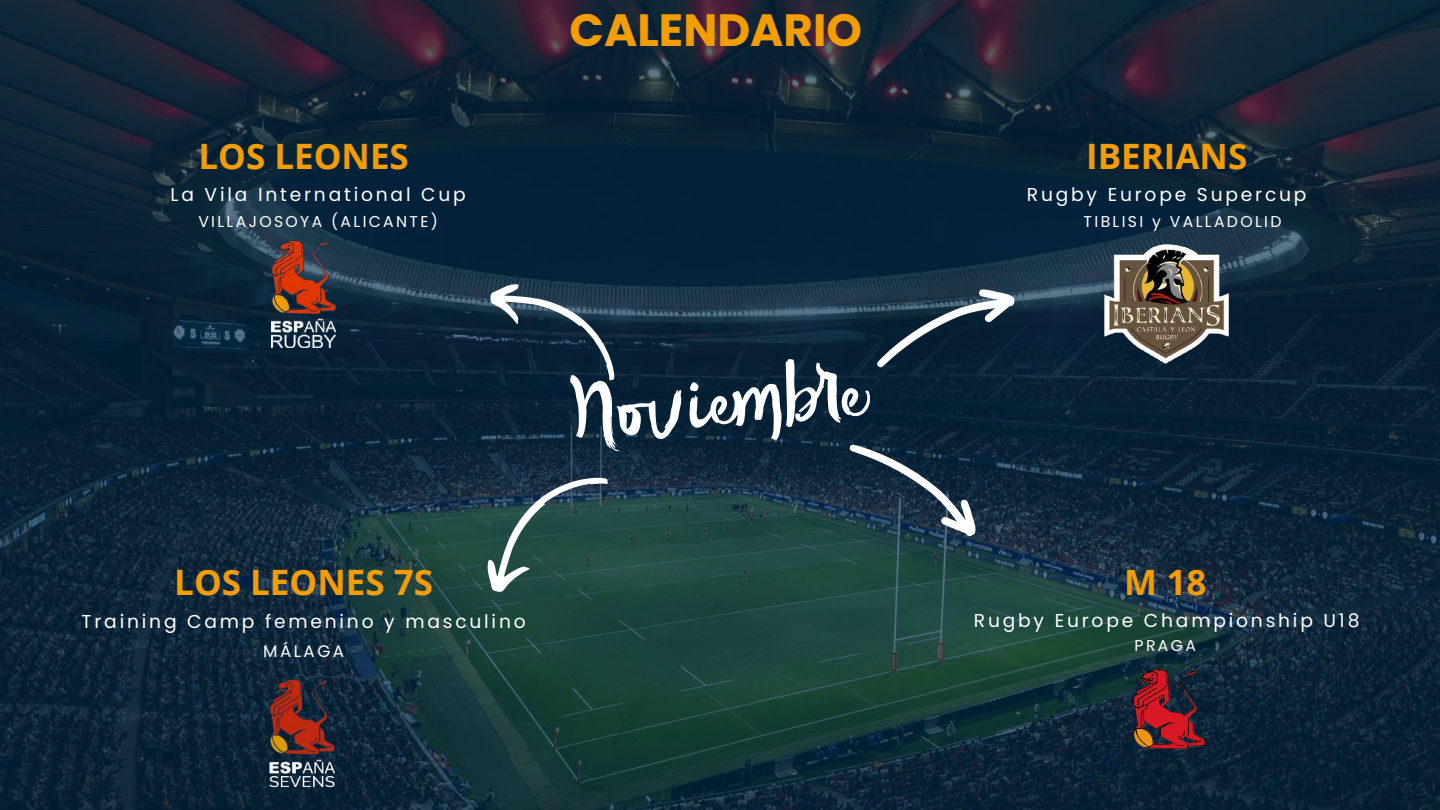
<style>
.page{position:relative;width:1440px;height:810px;background:#fff}
.page>*{position:absolute;margin:0;border:0;box-sizing:border-box;transform-origin:0 0}
.t1{font:700 45.2px "Poppins";color:#f29d00}
.t2{font:700 35px "Open Sans";color:#f29d00}
.t3{font:18.7px "Poppins";letter-spacing:.15em;color:#fff}
.t4{font:16.7px "Poppins";letter-spacing:.15em;color:#fff}
.t5{font:15.7px "Poppins";letter-spacing:.15em;color:#fff}
</style>
<div class="page">
<img style="left:0;top:0;width:1440px;height:810px">
<img style="left:1124px;top:669px;width:82px;height:81px">
<img style="left:1104px;top:245px;width:125px;height:118px">
<svg style="left:471px;top:252px;width:549px;height:350px;background:#223e4b"></svg>
<img style="left:262px;top:679px;width:84px;height:111px">
<img style="left:272px;top:240px;width:64px;height:108px">
<h1 class="t1" style="left:570px;top:-1px;width:294px">CALENDARIO</h1>
<h2 class="t2" style="left:198px;top:131px;width:212px">LOS LEONES</h2>
<h2 class="t2" style="left:1086px;top:131px;width:163px">IBERIANS</h2>
<p class="t3" style="left:171px;top:182px;width:297px">La Vila International Cup</p>
<p class="t3" style="left:1027px;top:182px;width:281px">Rugby Europe Supercup</p>
<p class="t5" style="left:198px;top:210px;width:241px">VILLAJOSOYA (ALICANTE)</p>
<p class="t5" style="left:1084px;top:210px;width:199px">TIBLISI y VALLADOLID</p>
<h2 class="t2" style="left:174px;top:558px;width:260px">LOS LEONES 7S</h2>
<h2 class="t2" style="left:1124px;top:558px;width:84px">M 18</h2>
<p class="t3" style="left:82px;top:608px;width:446px">Training Camp femenino y masculino</p>
<p class="t4" style="left:263px;top:639px;width:82px">MÁLAGA</p>
<p class="t3" style="left:974px;top:607px;width:387px">Rugby Europe Championship U18</p>
<p class="t5" style="left:1135px;top:634px;width:63px">PRAGA</p>
</div>
